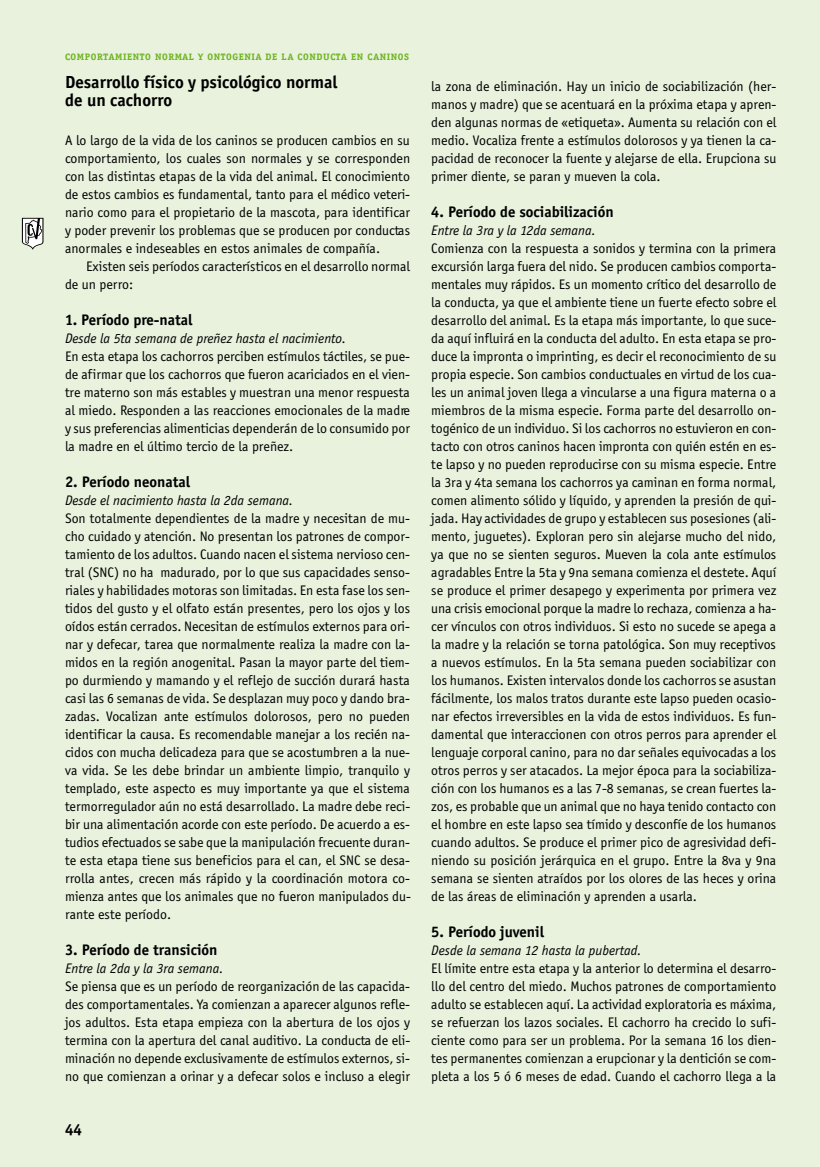
<style>
.page{position:relative;width:820px;height:1167px;background:#fff}
.page>*{position:absolute;margin:0;border:0;box-sizing:border-box;transform-origin:0 0}
.t1{font:700 18px/18px "Officina Sans";color:#000}
.t2{font:700 16.5px "Officina Serif";color:#000}
.t3{font:700 15.75px "Officina Sans";color:#000}
.t4{font:14.25px/18px "Officina Sans";color:#000;text-align:justify}
.t5{font:italic 14.25px "Officina Sans";color:#000}
.t6{font:700 9.6px "Officina Serif";letter-spacing:.06em;color:#6db41d;scale:1.06 1}
</style>
<div class="page">
<div style="left:0;top:1px;width:820px;height:1165px;background:#e8f2dd"></div>
<svg style="left:22px;top:218px;width:22px;height:32px"></svg>
<p class="t6" style="left:65px;top:51px;width:326px">COMPORTAMIENTO NORMAL Y ONTOGENIA DE LA CONDUCTA EN CANINOS</p>
<p class="t1" style="left:65px;top:72px;width:274px">Desarrollo físico y psicológico normal de un cachorro</p>
<p class="t4" style="left:65px;top:131px;width:347px">A lo largo de la vida de los caninos se producen cambios en su comportamiento, los cuales son normales y se corresponden con las distintas etapas de la vida del animal. El conocimiento de estos cambios es fundamental, tanto para el médico veteri&shy;nario como para el propietario de la mascota, para identificar y poder prevenir los problemas que se producen por conductas anormales e indeseables en estos animales de compañía.</p>
<p class="t4" style="left:65px;top:257px;width:347px;text-indent:21px">Existen seis períodos característicos en el desarrollo normal de un perro:</p>
<p class="t3" style="left:65px;top:310px;width:129px">1. Período pre-natal</p>
<p class="t5" style="left:65px;top:330px;width:283px">Desde la 5ta semana de preñez hasta el nacimiento.</p>
<p class="t4" style="left:65px;top:347px;width:347px">En esta etapa los cachorros perciben estímulos táctiles, se pue&shy;de afirmar que los cachorros que fueron acariciados en el vien&shy;tre materno son más estables y muestran una menor respuesta al miedo. Responden a las reacciones emocionales de la madre y sus preferencias alimenticias dependerán de lo consumido por la madre en el último tercio de la preñez.</p>
<p class="t3" style="left:65px;top:472px;width:127px">2. Período neonatal</p>
<p class="t5" style="left:65px;top:492px;width:230px">Desde el nacimiento hasta la 2da semana.</p>
<p class="t4" style="left:65px;top:509px;width:348px">Son totalmente dependientes de la madre y necesitan de mu&shy;cho cuidado y atención. No presentan los patrones de compor&shy;tamiento de los adultos. Cuando nacen el sistema nervioso cen&shy;tral (SNC) no ha madurado, por lo que sus capacidades senso&shy;riales y habilidades motoras son limitadas. En esta fase los sen&shy;tidos del gusto y el olfato están presentes, pero los ojos y los oídos están cerrados. Necesitan de estímulos externos para ori&shy;nar y defecar, tarea que normalmente realiza la madre con la&shy;midos en la región anogenital. Pasan la mayor parte del tiem&shy;po durmiendo y mamando y el reflejo de succión durará hasta casi las 6 semanas de vida. Se desplazan muy poco y dando bra&shy;zadas. Vocalizan ante estímulos dolorosos, pero no pueden identificar la causa. Es recomendable manejar a los recién na&shy;cidos con mucha delicadeza para que se acostumbren a la nue&shy;va vida. Se les debe brindar un ambiente limpio, tranquilo y templado, este aspecto es muy importante ya que el sistema termorregulador aún no está desarrollado. La madre debe reci&shy;bir una alimentación acorde con este período. De acuerdo a es&shy;tudios efectuados se sabe que la manipulación frecuente duran&shy;te esta etapa tiene sus beneficios para el can, el SNC se desa&shy;rrolla antes, crecen más rápido y la coordinación motora co&shy;mienza antes que los animales que no fueron manipulados du&shy;rante este período.</p>
<p class="t3" style="left:65px;top:940px;width:154px">3. Período de transición</p>
<p class="t5" style="left:65px;top:960px;width:160px">Entre la 2da y la 3ra semana.</p>
<p class="t4" style="left:65px;top:977px;width:347px">Se piensa que es un período de reorganización de las capacida&shy;des comportamentales. Ya comienzan a aparecer algunos refle&shy;jos adultos. Esta etapa empieza con la abertura de los ojos y termina con la apertura del canal auditivo. La conducta de eli&shy;minación no depende exclusivamente de estímulos externos, si&shy;no que comienzan a orinar y a defecar solos e incluso a elegir</p>
<p class="t2" style="left:65px;top:1119px;width:19px">44</p>
<p class="t4" style="left:431px;top:77px;width:347px">la zona de eliminación. Hay un inicio de sociabilización (her&shy;manos y madre) que se acentuará en la próxima etapa y apren&shy;den algunas normas de «etiqueta». Aumenta su relación con el medio. Vocaliza frente a estímulos dolorosos y ya tienen la ca&shy;pacidad de reconocer la fuente y alejarse de ella. Erupciona su primer diente, se paran y mueven la cola.</p>
<p class="t3" style="left:431px;top:202px;width:184px">4. Período de sociabilización</p>
<p class="t5" style="left:431px;top:222px;width:166px">Entre la 3ra y la 12da semana.</p>
<p class="t4" style="left:431px;top:239px;width:347px">Comienza con la respuesta a sonidos y termina con la primera excursión larga fuera del nido. Se producen cambios comporta&shy;mentales muy rápidos. Es un momento crítico del desarrollo de la conducta, ya que el ambiente tiene un fuerte efecto sobre el desarrollo del animal. Es la etapa más importante, lo que suce&shy;da aquí influirá en la conducta del adulto. En esta etapa se pro&shy;duce la impronta o imprinting, es decir el reconocimiento de su propia especie. Son cambios conductuales en virtud de los cua&shy;les un animal joven llega a vincularse a una figura materna o a miembros de la misma especie. Forma parte del desarrollo on&shy;togénico de un individuo. Si los cachorros no estuvieron en con&shy;tacto con otros caninos hacen impronta con quién estén en es&shy;te lapso y no pueden reproducirse con su misma especie. Entre la 3ra y 4ta semana los cachorros ya caminan en forma normal, comen alimento sólido y líquido, y aprenden la presión de qui&shy;jada. Hay actividades de grupo y establecen sus posesiones (ali&shy;mento, juguetes). Exploran pero sin alejarse mucho del nido, ya que no se sienten seguros. Mueven la cola ante estímulos agradables Entre la 5ta y 9na semana comienza el destete. Aquí se produce el primer desapego y experimenta por primera vez una crisis emocional porque la madre lo rechaza, comienza a ha&shy;cer vínculos con otros individuos. Si esto no sucede se apega a la madre y la relación se torna patológica. Son muy receptivos a nuevos estímulos. En la 5ta semana pueden sociabilizar con los humanos. Existen intervalos donde los cachorros se asustan fácilmente, los malos tratos durante este lapso pueden ocasio&shy;nar efectos irreversibles en la vida de estos individuos. Es fun&shy;damental que interaccionen con otros perros para aprender el lenguaje corporal canino, para no dar señales equivocadas a los otros perros y ser atacados. La mejor época para la sociabiliza&shy;ción con los humanos es a las 7-8 semanas, se crean fuertes la&shy;zos, es probable que un animal que no haya tenido contacto con el hombre en este lapso sea tímido y desconfíe de los humanos cuando adultos. Se produce el primer pico de agresividad defi&shy;niendo su posición jerárquica en el grupo. Entre la 8va y 9na semana se sienten atraídos por los olores de las heces y orina de las áreas de eliminación y aprenden a usarla.</p>
<p class="t3" style="left:431px;top:922px;width:114px">5. Período juvenil</p>
<p class="t5" style="left:431px;top:942px;width:212px">Desde la semana 12 hasta la pubertad.</p>
<p class="t4" style="left:431px;top:959px;width:347px">El límite entre esta etapa y la anterior lo determina el desarro&shy;llo del centro del miedo. Muchos patrones de comportamiento adulto se establecen aquí. La actividad exploratoria es máxima, se refuerzan los lazos sociales. El cachorro ha crecido lo sufi&shy;ciente como para ser un problema. Por la semana 16 los dien&shy;tes permanentes comienzan a erupcionar y la dentición se com&shy;pleta a los 5 ó 6 meses de edad. Cuando el cachorro llega a la</p>
</div>
